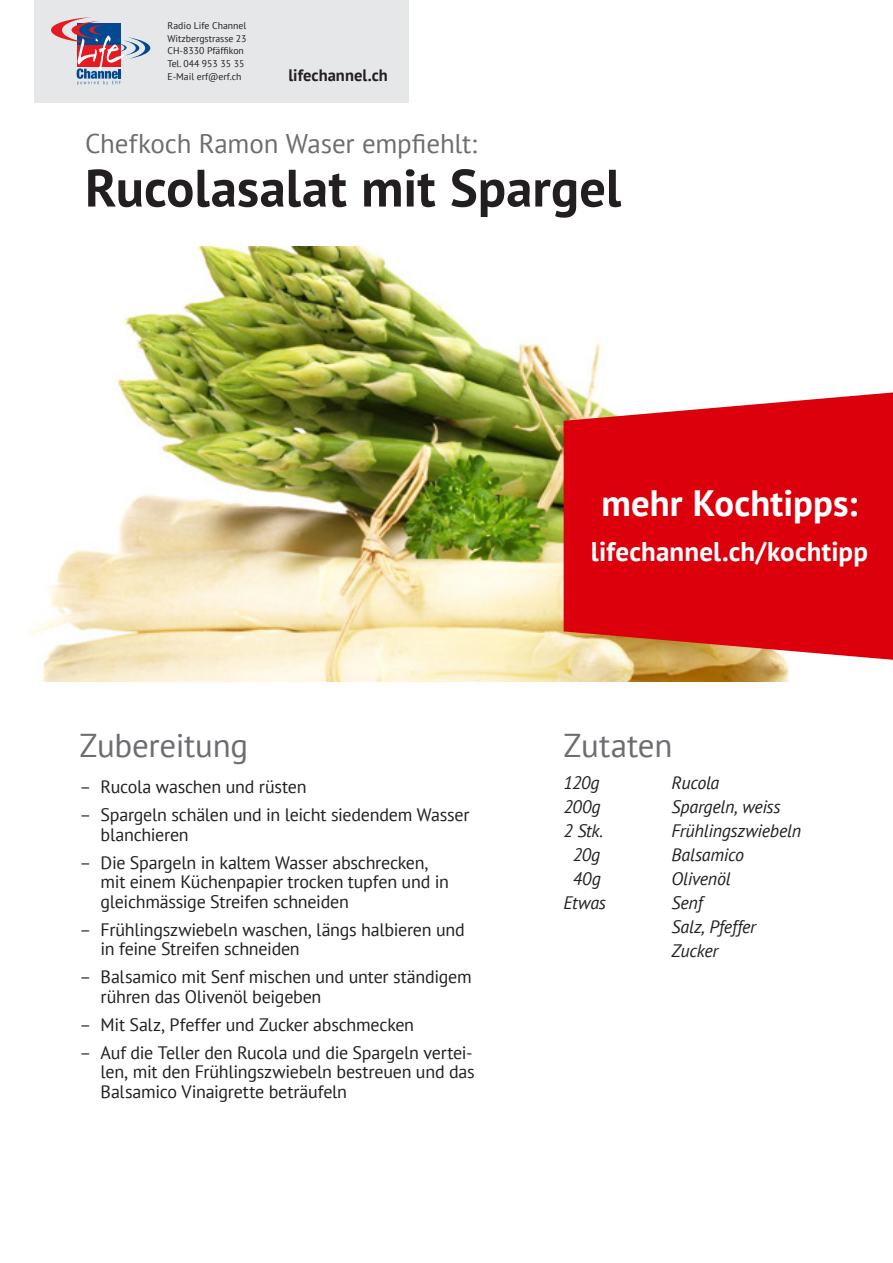
<style>
.page{position:relative;width:893px;height:1263px;background:#fff}
.page>*{position:absolute;margin:0;border:0;box-sizing:border-box;transform-origin:0 0}
.t1{font:700 52.5px "PT Sans";color:#231f20}
.t2{font:700 36.6px "PT Sans";letter-spacing:.005em;color:#fff}
.t3{font:33px "PT Sans";letter-spacing:-.01em;color:#6c6d70}
.t4{font:27px "PT Sans";letter-spacing:-.005em;color:#6c6d70}
.t5{font:700 27px "PT Sans";letter-spacing:.005em;color:#fff}
.t6{font:18px/19.5px "PT Sans";letter-spacing:-.015em;color:#231f20}
.t7{font:italic 18px/24px "PT Sans";letter-spacing:-.015em;color:#231f20}
.t8{font:700 16.5px "PT Sans";color:#231f20}
.t9{font:9.75px/12.8px "PT Sans";color:#231f20}
</style>
<div class="page">
<img style="left:30px;top:247px;width:760px;height:435px">
<svg style="left:564px;top:392px;width:329px;height:268px;background:#dd181e"></svg>
<div style="left:34px;top:0;width:374px;height:102px;background:#e6e7e9"></div>
<svg style="left:51px;top:17px;width:99px;height:68px"></svg>
<p class="t9" style="left:168px;top:19px;width:81px">Radio Life Channel<br>Witzbergstrasse 23<br>CH-8330 Pfäffikon<br>Tel. 044 953 35 35<br>E-Mail erf@erf.ch</p>
<p class="t8" style="left:288px;top:64px;width:101px">lifechannel.ch</p>
<h3 class="t4" style="left:85px;top:126px;width:394px">Chefkoch Ramon Waser empfiehlt:</h3>
<h1 class="t1" style="left:85px;top:153px;width:538px">Rucolasalat mit Spargel</h1>
<h3 class="t3" style="left:79px;top:724px;width:170px">Zubereitung</h3>
<p class="t6" style="left:79px;top:776px;width:229px">– Rucola waschen und rüsten</p>
<p class="t6" style="left:101px;top:804px;width:370px;text-indent:-21px">– Spargeln schälen und in leicht siedendem Wasser blanchieren</p>
<p class="t6" style="left:101px;top:852px;width:350px;text-indent:-21px">– Die Spargeln in kaltem Wasser abschrecken, mit einem Küchenpapier trocken tupfen und in gleichmässige Streifen schneiden</p>
<p class="t6" style="left:101px;top:919px;width:366px;text-indent:-21px">– Frühlingszwiebeln waschen, längs halbieren und in feine Streifen schneiden</p>
<p class="t6" style="left:101px;top:966px;width:373px;text-indent:-21px">– Balsamico mit Senf mischen und unter ständigem rühren das Olivenöl beigeben</p>
<p class="t6" style="left:79px;top:1014px;width:336px">– Mit Salz, Pfeffer und Zucker abschmecken</p>
<p class="t6" style="left:101px;top:1042px;width:376px;text-indent:-21px">– Auf die Teller den Rucola und die Spargeln vertei&shy;len, mit den Frühlingszwiebeln bestreuen und das<br>Balsamico Vinaigrette beträufeln</p>
<h2 class="t2" style="left:601px;top:479px;width:258px">mehr Kochtipps:</h2>
<h3 class="t5" style="left:591px;top:534px;width:278px">lifechannel.ch/kochtipp</h3>
<h3 class="t3" style="left:564px;top:724px;width:110px">Zutaten</h3>
<p class="t7" style="left:564px;top:770px;width:37px">120g</p>
<p class="t7" style="left:672px;top:770px;width:49px">Rucola</p>
<p class="t7" style="left:564px;top:794px;width:38px">200g</p>
<p class="t7" style="left:672px;top:794px;width:110px">Spargeln, weiss</p>
<p class="t7" style="left:564px;top:818px;width:41px">2 Stk.</p>
<p class="t7" style="left:672px;top:818px;width:131px">Frühlingszwiebeln</p>
<p class="t7" style="left:573px;top:842px;width:29px">20g</p>
<p class="t7" style="left:672px;top:842px;width:74px">Balsamico</p>
<p class="t7" style="left:573px;top:866px;width:29px">40g</p>
<p class="t7" style="left:672px;top:866px;width:61px">Olivenöl</p>
<p class="t7" style="left:564px;top:890px;width:44px">Etwas</p>
<p class="t7" style="left:672px;top:890px;width:86px">Senf<br>Salz, Pfeffer<br>Zucker</p>
</div>
